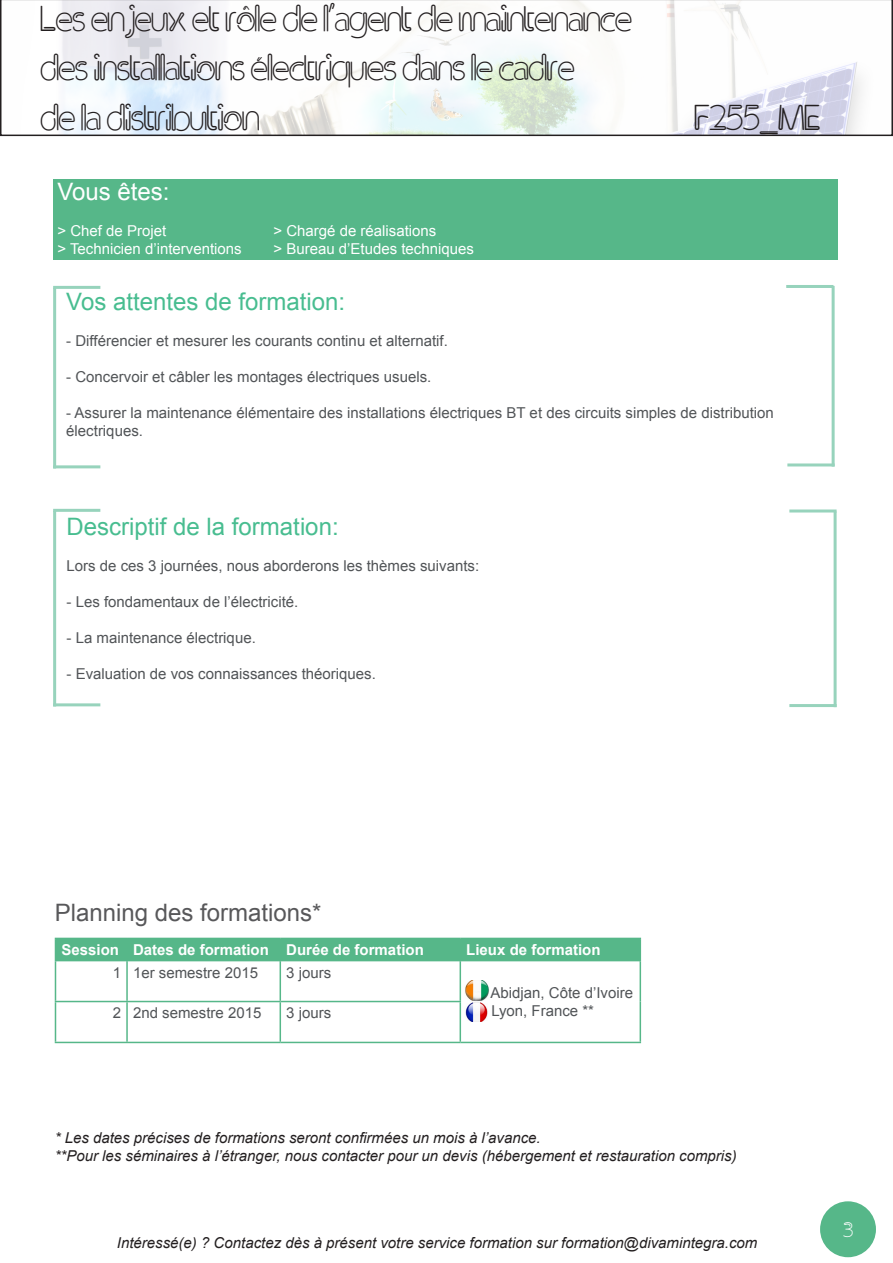
<style>
.page{position:relative;width:893px;height:1263px;background:#fff}
.page>*{position:absolute;margin:0;border:0;box-sizing:border-box;transform-origin:0 0}
.t1{font:36px "Clip";letter-spacing:-.08em;color:#231f20}
.t2{font:24px "Arial";color:#48bd90}
.t3{font:24px "Arial";color:#58585a}
.t4{font:24px "Arial";color:#fff}
.t5{font:21px "Clip";color:#fff}
.t6{font:15px "Arial";color:#515457}
.t7{font:italic 15px/18px "Arial";color:#231f20}
.t8{font:15px "Arial";color:#fff}
.t9{font:700 15px "Arial";color:#fff}
</style>
<div class="page">
<svg style="left:0;top:0;width:893px;height:136px"></svg>
<img style="left:465px;top:1002px;width:23px;height:20px">
<img style="left:465px;top:980px;width:24px;height:20px">
<hr style="left:789px;top:704px;width:48px;height:3px;background:#97d3bc">
<hr style="left:834px;top:512px;width:3px;height:195px;background:#97d3bc">
<hr style="left:789px;top:509px;width:48px;height:3px;background:#97d3bc">
<hr style="left:53px;top:703px;width:47px;height:3px;background:#97d3bc">
<hr style="left:53px;top:511px;width:3px;height:195px;background:#97d3bc">
<hr style="left:53px;top:509px;width:47px;height:3px;background:#97d3bc">
<hr style="left:787px;top:463px;width:48px;height:3px;background:#97d3bc">
<hr style="left:832px;top:286px;width:3px;height:181px;background:#97d3bc">
<hr style="left:786px;top:285px;width:47px;height:3px;background:#97d3bc">
<hr style="left:53px;top:465px;width:47px;height:3px;background:#97d3bc">
<hr style="left:53px;top:288px;width:3px;height:180px;background:#97d3bc">
<hr style="left:53px;top:286px;width:47px;height:3px;background:#97d3bc">
<div style="left:820px;top:1201px;width:56px;height:56px;background:#56b789;border-radius:50%"></div>
<hr style="left:126px;top:961px;width:2px;height:40px;background:#56b789">
<hr style="left:280px;top:961px;width:1px;height:40px;background:#56b789">
<hr style="left:460px;top:961px;width:1px;height:40px;background:#56b789">
<hr style="left:640px;top:961px;width:1px;height:40px;background:#56b789">
<hr style="left:55px;top:1001px;width:72px;height:1px;background:#56b789">
<hr style="left:127px;top:1001px;width:153px;height:1px;background:#56b789">
<hr style="left:126px;top:1002px;width:2px;height:40px;background:#56b789">
<hr style="left:280px;top:1001px;width:181px;height:1px;background:#56b789">
<hr style="left:280px;top:1002px;width:1px;height:40px;background:#56b789">
<hr style="left:460px;top:1002px;width:1px;height:40px;background:#56b789">
<hr style="left:640px;top:1001px;width:1px;height:41px;background:#56b789">
<hr style="left:55px;top:1042px;width:72px;height:1px;background:#56b789">
<hr style="left:127px;top:1042px;width:153px;height:1px;background:#56b789">
<hr style="left:280px;top:1042px;width:180px;height:1px;background:#56b789">
<hr style="left:460px;top:1042px;width:181px;height:1px;background:#56b789">
<hr style="left:55px;top:961px;width:1px;height:40px;background:#56b789">
<hr style="left:55px;top:1002px;width:1px;height:40px;background:#56b789">
<div style="left:55px;top:938px;width:586px;height:23px;background:#56b789"></div>
<hr style="left:127px;top:938px;width:153px;height:1px;background:#56b789">
<hr style="left:280px;top:938px;width:180px;height:1px;background:#56b789">
<hr style="left:460px;top:938px;width:181px;height:1px;background:#56b789">
<div style="left:53px;top:179px;width:785px;height:80px;background:#56b789"></div>
<p class="t1" style="left:39px;top:0;width:596px">Les enjeux et rôle de l’agent de maintenance</p>
<p class="t1" style="left:39px;top:50px;width:538px">des installations électriques dans le cadre</p>
<p class="t1" style="left:39px;top:99px;width:223px">de la distribution</p>
<p class="t1" style="left:693px;top:99px;width:130px">F255_ME</p>
<p class="t4" style="left:57px;top:175px;width:114px">Vous êtes:</p>
<p class="t8" style="left:57px;top:221px;width:110px">&gt; Chef de Projet</p>
<p class="t8" style="left:273px;top:221px;width:164px">&gt; Chargé de réalisations</p>
<p class="t8" style="left:57px;top:239px;width:186px">&gt; Technicien d’interventions</p>
<p class="t8" style="left:273px;top:239px;width:202px">&gt; Bureau d’Etudes techniques</p>
<p class="t2" style="left:66px;top:285px;width:280px">Vos attentes de formation:</p>
<p class="t6" style="left:66px;top:331px;width:383px">- Différencier et mesurer les courants continu et alternatif.</p>
<p class="t6" style="left:66px;top:367px;width:367px">- Concervoir et câbler les montages électriques usuels.</p>
<p class="t6" style="left:66px;top:403px;width:709px">- Assurer la maintenance élémentaire des installations électriques BT et des circuits simples de distribution</p>
<p class="t6" style="left:66px;top:421px;width:78px">électriques.</p>
<p class="t2" style="left:67px;top:510px;width:274px">Descriptif de la formation:</p>
<p class="t6" style="left:67px;top:555px;width:414px">Lors de ces 3 journées, nous aborderons les thèmes suivants:</p>
<p class="t6" style="left:67px;top:591px;width:233px">- Les fondamentaux de l’électricité.</p>
<p class="t6" style="left:67px;top:627px;width:191px">- La maintenance électrique.</p>
<p class="t6" style="left:67px;top:663px;width:311px">- Evaluation de vos connaissances théoriques.</p>
<p class="t3" style="left:55px;top:896px;width:268px">Planning des formations*</p>
<p class="t9" style="left:61px;top:939px;width:59px">Session</p>
<p class="t9" style="left:133px;top:939px;width:137px">Dates de formation</p>
<p class="t9" style="left:286px;top:939px;width:139px">Durée de formation</p>
<p class="t9" style="left:466px;top:939px;width:136px">Lieux de formation</p>
<p class="t6" style="left:113px;top:962px;width:10px">1</p>
<p class="t6" style="left:133px;top:962px;width:127px">1er semestre 2015</p>
<p class="t6" style="left:286px;top:962px;width:47px">3 jours</p>
<p class="t6" style="left:490px;top:982px;width:144px">Abidjan, Côte d’Ivoire</p>
<p class="t6" style="left:113px;top:1003px;width:10px">2</p>
<p class="t6" style="left:133px;top:1003px;width:130px">2nd semestre 2015</p>
<p class="t6" style="left:286px;top:1003px;width:47px">3 jours</p>
<p class="t6" style="left:491px;top:1000px;width:104px">Lyon, France **</p>
<p class="t7" style="left:55px;top:1129px;width:683px">* Les dates précises de formations seront confirmées un mois à l’avance.<br>**Pour les séminaires à l’étranger, nous contacter pour un devis (hébergement et restauration compris)</p>
<p class="t7" style="left:117px;top:1234px;width:642px">Intéressé(e) ? Contactez dès à présent votre service formation sur formation@divamintegra.com</p>
<p class="t5" style="left:842px;top:1219px;width:13px">3</p>
</div>
